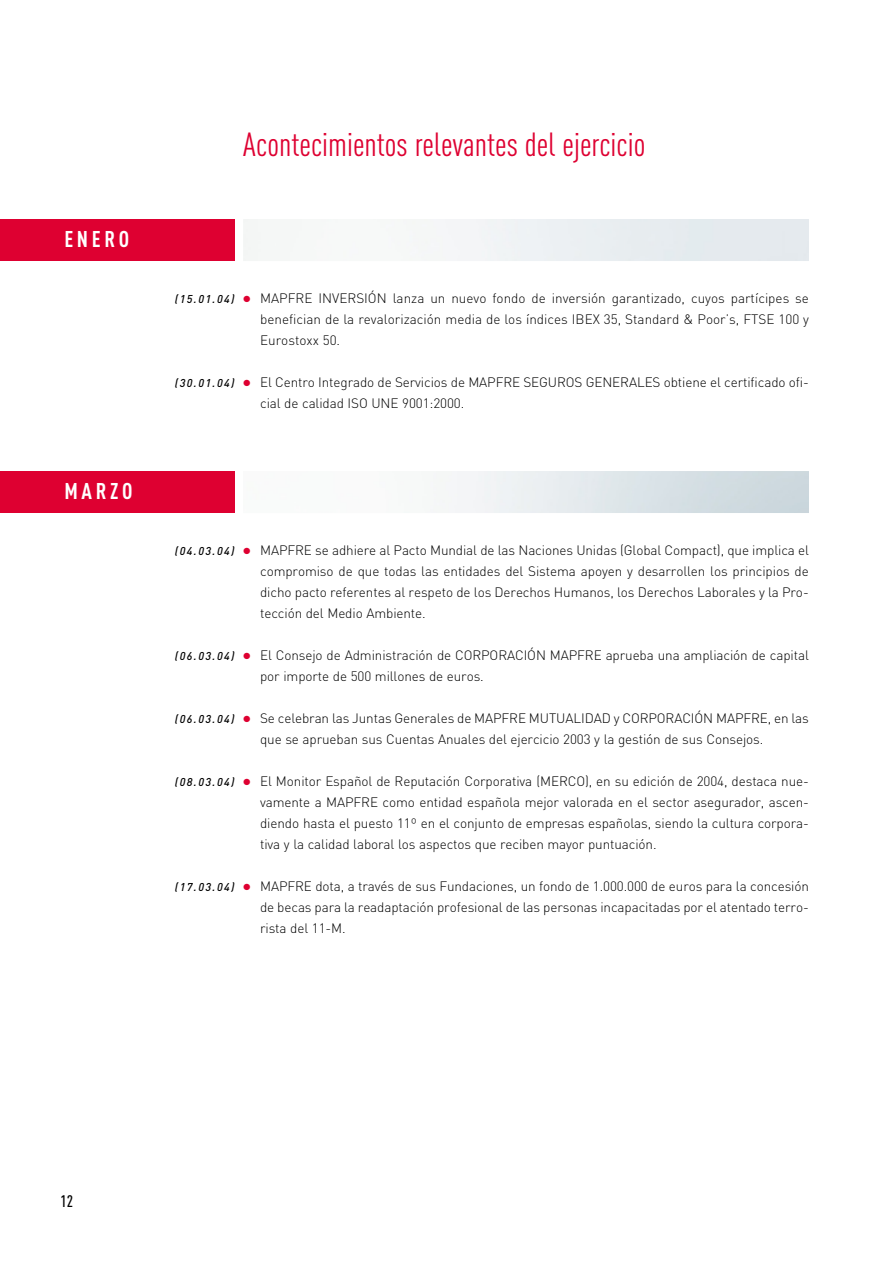
<style>
.page{position:relative;width:893px;height:1263px;background:#fff}
.page>*{position:absolute;margin:0;border:0;box-sizing:border-box;transform-origin:0 0}
.t1{font:33px "DIN Cond";color:#de0031}
.t2{font:700 22.5px "DIN Cond";letter-spacing:.16em;color:#fff}
.t3{font:500 16.5px "DIN Cond";color:#000}
.t4{font:300 13.5px/21px "DIN";letter-spacing:-.01em;color:#000;text-align:justify}
.s1{font-weight:500;font-style:italic;font-size:11.25px}
.s2{font-family:"European Pi Three";font-weight:400;font-size:9px;color:#de0031}
</style>
<div class="page">
<div style="left:0;top:219px;width:235px;height:42px;background:#de0031"></div>
<div style="left:0;top:471px;width:235px;height:42px;background:#de0031"></div>
<h2 class="t2" style="left:64px;top:231px;width:66px">ENERO</h2>
<h2 class="t2" style="left:64px;top:483px;width:69px">MARZO</h2>
<h1 class="t1" style="left:243px;top:133px;width:404px">Acontecimientos relevantes del ejercicio</h1>
<p class="t4" style="left:260px;top:289px;width:550px;text-indent:-85px"><span class="s1">(15.01.04)</span> <span class="s2">-</span> MAPFRE INVERSIÓN lanza un nuevo fondo de inversión garantizado, cuyos partícipes se benefician de la revalorización media de los índices IBEX 35, Standard &amp; Poor’s, FTSE 100 y Eurostoxx 50.</p>
<p class="t4" style="left:260px;top:373px;width:550px;text-indent:-85px"><span class="s1">(30.01.04)</span> <span class="s2">-</span> El Centro Integrado de Servicios de MAPFRE SEGUROS GENERALES obtiene el certificado ofi&shy;cial de calidad ISO UNE 9001:2000.</p>
<p class="t4" style="left:260px;top:541px;width:550px;text-indent:-85px"><span class="s1">(04.03.04)</span> <span class="s2">-</span> MAPFRE se adhiere al Pacto Mundial de las Naciones Unidas (Global Compact), que implica el compromiso de que todas las entidades del Sistema apoyen y desarrollen los principios de dicho pacto referentes al respeto de los Derechos Humanos, los Derechos Laborales y la Pro&shy;tección del Medio Ambiente.</p>
<p class="t4" style="left:260px;top:646px;width:550px;text-indent:-85px"><span class="s1">(06.03.04)</span> <span class="s2">-</span> El Consejo de Administración de CORPORACIÓN MAPFRE aprueba una ampliación de capital por importe de 500 millones de euros.</p>
<p class="t4" style="left:260px;top:709px;width:550px;text-indent:-85px"><span class="s1">(06.03.04)</span> <span class="s2">-</span> Se celebran las Juntas Generales de MAPFRE MUTUALIDAD y CORPORACIÓN MAPFRE, en las que se aprueban sus Cuentas Anuales del ejercicio 2003 y la gestión de sus Consejos.</p>
<p class="t4" style="left:260px;top:772px;width:550px;text-indent:-85px"><span class="s1">(08.03.04)</span> <span class="s2">-</span> El Monitor Español de Reputación Corporativa (MERCO), en su edición de 2004, destaca nue&shy;vamente a MAPFRE como entidad española mejor valorada en el sector asegurador, ascen&shy;diendo hasta el puesto 11º en el conjunto de empresas españolas, siendo la cultura corpora&shy;tiva y la calidad laboral los aspectos que reciben mayor puntuación.</p>
<p class="t4" style="left:260px;top:877px;width:550px;text-indent:-85px"><span class="s1">(17.03.04)</span> <span class="s2">-</span> MAPFRE dota, a través de sus Fundaciones, un fondo de 1.000.000 de euros para la concesión de becas para la readaptación profesional de las personas incapacitadas por el atentado terro&shy;rista del 11-M.</p>
<p class="t3" style="left:60px;top:1196px;width:14px">12</p>
</div>
